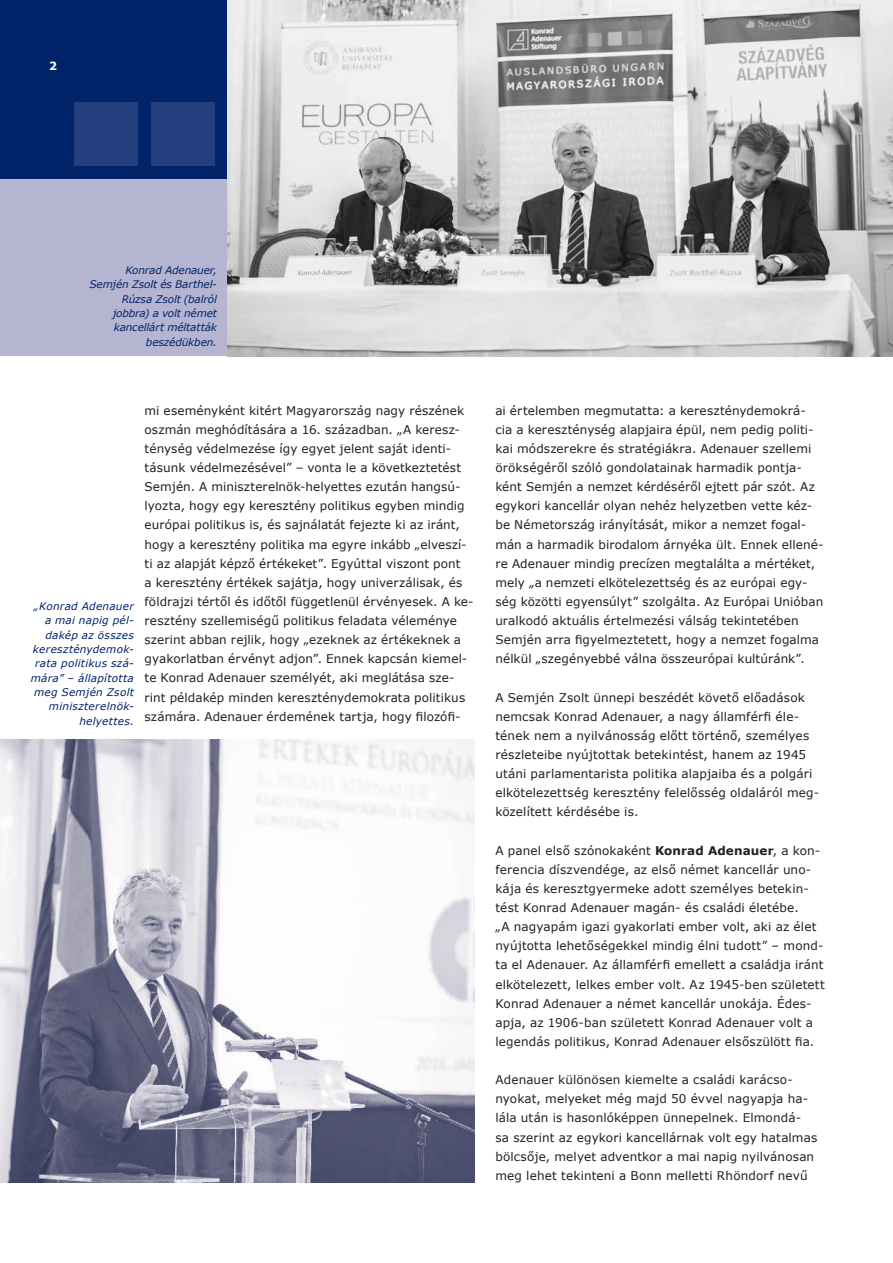
<style>
.page{position:relative;width:893px;height:1263px;background:#fff}
.page>*{position:absolute;margin:0;border:0;box-sizing:border-box;transform-origin:0 0}
.t1{font:12px/19.2px "Verdana";letter-spacing:.01em;color:#231f20}
.t2{font:700 11.25px "Verdana";color:#fff}
.t3{font:italic 10.5px/14.4px "Verdana";letter-spacing:.02em;color:#002369;text-align:right}
.t4{font:italic 10.5px/14.4px "Verdana";letter-spacing:-.015em;color:#002369;text-align:right}
.s1{font-weight:700}
</style>
<div class="page">
<div style="left:0;top:0;width:893px;height:356px;background:#b5b5d1"></div>
<div style="left:0;top:0;width:893px;height:179px;background:#002369"></div>
<div style="left:151px;top:102px;width:64px;height:64px;background:#253e7e"></div>
<div style="left:74px;top:102px;width:64px;height:64px;background:#253e7e"></div>
<img style="left:0;top:740px;width:474px;height:442px">
<img style="left:228px;top:0;width:665px;height:356px">
<p class="t2" style="left:49px;top:58px;width:9px">2</p>
<p class="t4" style="left:90px;top:263px;width:129px">Konrad Adenauer,<br>Semjén Zsolt és Barthel-<br>Rúzsa Zsolt (balról jobbra) a volt német kancellárt méltatták beszédükben.</p>
<p class="t3" style="left:31px;top:599px;width:105px">„Konrad Adenauer a mai napig pél&shy;dakép az összes kereszténydemok&shy;rata politikus szá&shy;mára” – állapította meg Semjén Zsolt miniszterelnök&shy;helyettes.</p>
<p class="t1" style="left:145px;top:400px;width:331px">mi eseményként kitért Magyarország nagy részének oszmán meghódítására a 16. században. „A keresz&shy;ténység védelmezése így egyet jelent saját identi&shy;tásunk védelmezésével” – vonta le a következtetést Semjén. A miniszterelnök-helyettes ezután hangsú&shy;lyozta, hogy egy keresztény politikus egyben mindig európai politikus is, és sajnálatát fejezte ki az iránt, hogy a keresztény politika ma egyre inkább „elveszí&shy;ti az alapját képző értékeket”. Egyúttal viszont pont<br>a keresztény értékek sajátja, hogy univerzálisak, és földrajzi tértől és időtől függetlenül érvényesek. A ke&shy;resztény szellemiségű politikus feladata véleménye szerint abban rejlik, hogy „ezeknek az értékeknek a gyakorlatban érvényt adjon”. Ennek kapcsán kiemel&shy;te Konrad Adenauer személyét, aki meglátása sze&shy;rint példakép minden kereszténydemokrata politikus számára. Adenauer érdemének tartja, hogy filozófi-</p>
<p class="t1" style="left:495px;top:400px;width:330px">ai értelemben megmutatta: a kereszténydemokrá&shy;cia a kereszténység alapjaira épül, nem pedig politi&shy;kai módszerekre és stratégiákra. Adenauer szellemi örökségéről szóló gondolatainak harmadik pontja&shy;ként Semjén a nemzet kérdéséről ejtett pár szót. Az egykori kancellár olyan nehéz helyzetben vette kéz&shy;be Németország irányítását, mikor a nemzet fogal&shy;mán a harmadik birodalom árnyéka ült. Ennek ellené&shy;re Adenauer mindig precízen megtalálta a mértéket, mely „a nemzeti elkötelezettség és az európai egy&shy;ség közötti egyensúlyt” szolgálta. Az Európai Unióban uralkodó aktuális értelmezési válság tekintetében Semjén arra figyelmeztetett, hogy a nemzet fogalma nélkül „szegényebbé válna összeurópai kultúránk”.</p>
<p class="t1" style="left:495px;top:687px;width:325px">A Semjén Zsolt ünnepi beszédét követő előadások nemcsak Konrad Adenauer, a nagy államférfi éle&shy;tének nem a nyilvánosság előtt történő, személyes részleteibe nyújtottak betekintést, hanem az 1945 utáni parlamentarista politika alapjaiba és a polgári elkötelezettség keresztény felelősség oldaláról meg&shy;közelített kérdésébe is.</p>
<p class="t1" style="left:495px;top:840px;width:331px">A panel első szónokaként <span class="s1">Konrad Adenauer</span>, a kon&shy;ferencia díszvendége, az első német kancellár uno&shy;kája és keresztgyermeke adott személyes betekin&shy;tést Konrad Adenauer magán- és családi életébe.<br>„A nagyapám igazi gyakorlati ember volt, aki az élet nyújtotta lehetőségekkel mindig élni tudott” – mond&shy;ta el Adenauer. Az államférfi emellett a családja iránt elkötelezett, lelkes ember volt. Az 1945-ben született Konrad Adenauer a német kancellár unokája. Édes&shy;apja, az 1906-ban született Konrad Adenauer volt a legendás politikus, Konrad Adenauer elsőszülött fia.</p>
<p class="t1" style="left:495px;top:1070px;width:323px">Adenauer különösen kiemelte a családi karácso&shy;nyokat, melyeket még majd 50 évvel nagyapja ha&shy;lála után is hasonlóképpen ünnepelnek. Elmondá&shy;sa szerint az egykori kancellárnak volt egy hatalmas bölcsője, melyet adventkor a mai napig nyilvánosan meg lehet tekinteni a Bonn melletti Rhöndorf nevű</p>
</div>
